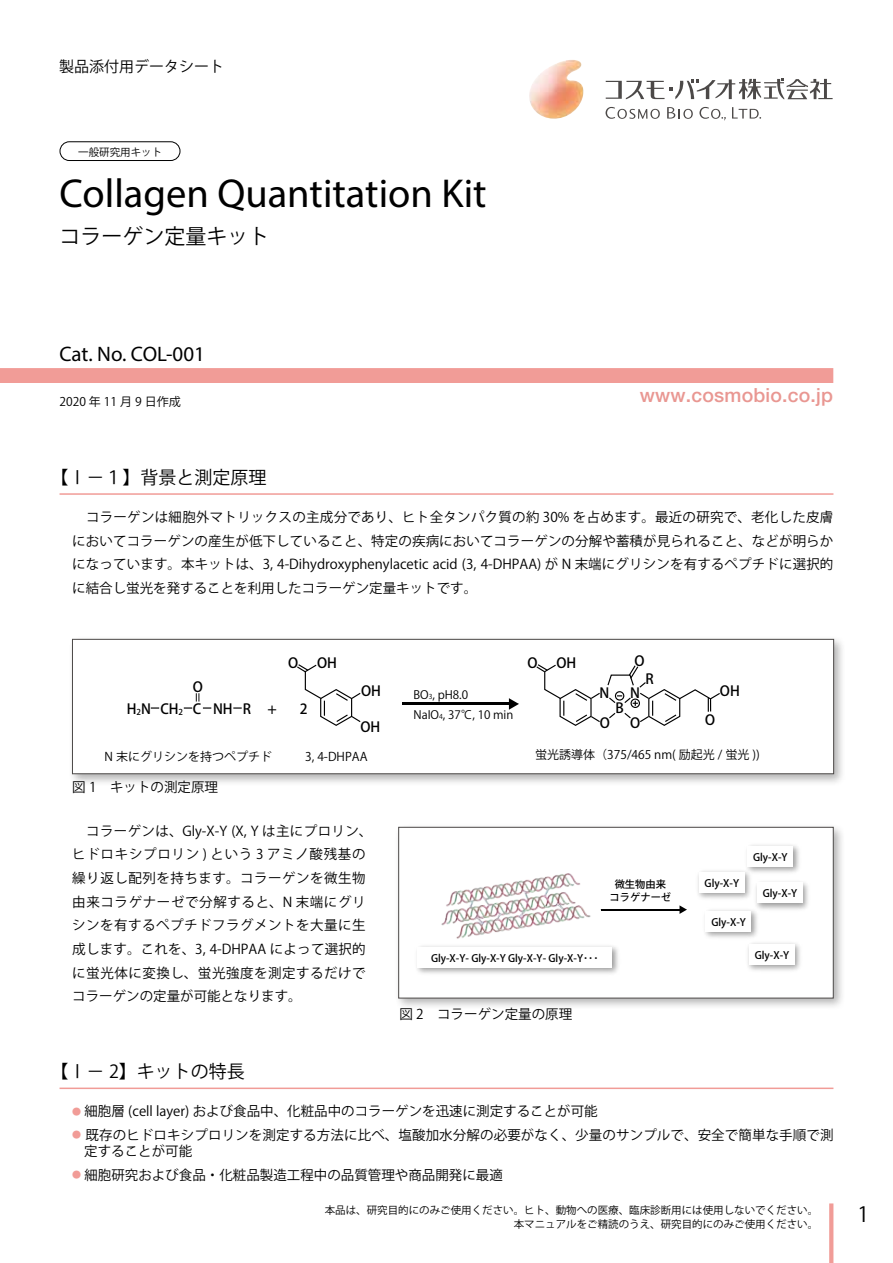
<style>
.page{position:relative;width:893px;height:1263px;background:#fff}
.page>*{position:absolute;margin:0;border:0;box-sizing:border-box;transform-origin:0 0}
.t1{font:40.5px "Myriad Pro";color:#000}
.t2{font:21px "Myriad Pro";color:#000}
.t3{font:21px "Koz Go Pr 6 N";color:#000}
.t4{font:500 19.5px "Helvetica Neue";letter-spacing:.01em;color:#e99792}
.t5{font:18px "Koz Go Pr 6 N";color:#000}
.t6{font:15px "Koz Go Pro";color:#000}
.t7{font:500 13.95px/30.2px "Koz Go Pro";color:#000}
.t8{font:13.5px/23.7px "Koz Go Pr 6 N";letter-spacing:.01em;color:#000;text-align:justify}
.t9{font:13.5px/23.7px "Koz Go Pr 6 N";letter-spacing:.04em;color:#000}
.t10{font:12px "Koz Go Pr 6 N";color:#000}
.t11{font:11.55px "Koz Go Pro";color:#000}
.t12{font:10.5px/13.5px "Koz Go Pro";color:#000;text-align:right}
.t13{font:500 10.35px/12.9px "Koz Go Pro";color:#000;text-align:center}
.s1{font-size:6.75px}
.s2{font-size:9px;color:#f19c97}
</style>
<div class="page">
<svg style="left:829px;top:1203px;width:4px;height:60px"></svg>
<div style="left:60px;top:142px;width:120px;height:19px;border:1px solid #000;border-radius:9px"></div>
<div style="left:0;top:368px;width:833px;height:15px;background:#f19c97"></div>
<img style="left:529px;top:60px;width:55px;height:59px">
<svg style="left:606px;top:79px;width:227px;height:21px"></svg>
<svg style="left:606px;top:107px;width:54px;height:12px"></svg>
<svg style="left:667px;top:107px;width:26px;height:12px"></svg>
<svg style="left:699px;top:107px;width:27px;height:13px"></svg>
<svg style="left:732px;top:107px;width:29px;height:12px"></svg>
<div style="left:68px;top:635px;width:778px;height:151px;background:#000;opacity:.3"></div>
<div style="left:72px;top:639px;width:762px;height:135px;background:#fff;border:1px solid #4c4948"></div>
<div style="left:394px;top:823px;width:452px;height:187px;background:#000;opacity:.3"></div>
<div style="left:398px;top:827px;width:435px;height:171px;background:#fff;border:1px solid #4c4948"></div>
<hr style="left:60px;top:493px;width:773px;height:2px;background:#f19c97">
<hr style="left:60px;top:1087px;width:773px;height:2px;background:#f19c97">
<svg style="left:151px;top:707px;width:8px;height:2px"></svg>
<svg style="left:184px;top:707px;width:8px;height:2px"></svg>
<svg style="left:203px;top:707px;width:8px;height:2px"></svg>
<svg style="left:233px;top:707px;width:9px;height:2px"></svg>
<svg style="left:196px;top:693px;width:3px;height:8px"></svg>
<svg style="left:297px;top:664px;width:64px;height:62px"></svg>
<hr style="left:402px;top:703px;width:109px;height:2px;background:#000">
<svg style="left:509px;top:698px;width:10px;height:12px"></svg>
<img style="left:441px;top:873px;width:150px;height:66px">
<img style="left:417px;top:946px;width:201px;height:28px">
<div style="left:418px;top:947px;width:194px;height:21px;background:#fff"></div>
<img style="left:698px;top:871px;width:52px;height:28px">
<div style="left:699px;top:872px;width:45px;height:20px;background:#fff"></div>
<img style="left:742px;top:845px;width:57px;height:32px">
<div style="left:747px;top:846px;width:46px;height:21px;background:#fff"></div>
<img style="left:756px;top:882px;width:52px;height:28px">
<div style="left:757px;top:883px;width:45px;height:20px;background:#fff"></div>
<img style="left:705px;top:906px;width:56px;height:32px">
<div style="left:706px;top:911px;width:45px;height:21px;background:#fff"></div>
<img style="left:748px;top:943px;width:52px;height:28px">
<div style="left:749px;top:944px;width:45px;height:20px;background:#fff"></div>
<hr style="left:601px;top:909px;width:80px;height:1px;background:#000">
<svg style="left:679px;top:905px;width:8px;height:9px"></svg>
<svg style="left:536px;top:664px;width:184px;height:62px"></svg>
<p class="t6" style="left:59px;top:57px;width:167px">製品添付用データシート</p>
<p class="t12" style="left:78px;top:145px;width:86px">一般研究用キット</p>
<h1 class="t1" style="left:60px;top:168px;width:429px">Collagen Quantitation Kit</h1>
<h2 class="t3" style="left:60px;top:224px;width:232px">コラーゲン定量キット　</h2>
<h2 class="t2" style="left:60px;top:341px;width:147px">Cat. No. COL-001</h2>
<p class="t10" style="left:60px;top:394px;width:123px">2020 年 11 月 9 日作成</p>
<h3 class="t5" style="left:51px;top:467px;width:217px">【Ⅰ－１】背景と測定原理</h3>
<h3 class="t4" style="left:640px;top:384px;width:195px">www.cosmobio.co.jp</h3>
<p class="t8" style="left:72px;top:506px;width:763px">　コラーゲンは細胞外マトリックスの主成分であり、ヒト全タンパク質の約 30% を占めます。最近の研究で、老化した皮膚においてコラーゲンの産生が低下していること、特定の疾病においてコラーゲンの分解や蓄積が見られること、などが明らかになっています。本キットは、3, 4-Dihydroxyphenylacetic acid (3, 4-DHPAA) が N 末端にグリシンを有するペプチドに選択的に結合し蛍光を発することを利用したコラーゲン定量キットです。</p>
<p class="t7" style="left:288px;top:649px;width:12px">O</p>
<p class="t7" style="left:317px;top:649px;width:21px">OH</p>
<p class="t7" style="left:527px;top:649px;width:12px">O</p>
<p class="t7" style="left:634px;top:646px;width:12px">O</p>
<p class="t7" style="left:556px;top:649px;width:21px">OH</p>
<p class="t7" style="left:193px;top:672px;width:12px">O</p>
<p class="t7" style="left:361px;top:676px;width:21px">OH</p>
<p class="t7" style="left:360px;top:712px;width:21px">OH</p>
<p class="t11" style="left:413px;top:687px;width:56px">BO<span class="s1">3</span>, pH8.0</p>
<p class="t7" style="left:127px;top:695px;width:152px">H<sub>2</sub>N CH<sub>2</sub> C NH R +</p>
<p class="t11" style="left:413px;top:707px;width:101px">NaIO<span class="s1">4</span>, 37℃, 10 min</p>
<p class="t7" style="left:300px;top:695px;width:9px">2</p>
<p class="t7" style="left:646px;top:664px;width:10px">R</p>
<p class="t7" style="left:599px;top:679px;width:11px">N</p>
<p class="t7" style="left:720px;top:676px;width:21px">OH</p>
<p class="t7" style="left:600px;top:709px;width:12px">O</p>
<p class="t7" style="left:630px;top:679px;width:12px">N<br>O</p>
<p class="t7" style="left:615px;top:693px;width:10px">B</p>
<p class="t10" style="left:105px;top:750px;width:169px">N 末にグリシンを持つペプチド</p>
<p class="t10" style="left:305px;top:750px;width:64px">3, 4-DHPAA</p>
<p class="t10" style="left:535px;top:748px;width:226px">蛍光誘導体（375/465 nm( 励起光 / 蛍光 ))</p>
<p class="t8" style="left:72px;top:776px;width:147px">図 1　キットの測定原理</p>
<p class="t9" style="left:72px;top:819px;width:302px">　コラーゲンは、Gly-X-Y (X, Y は主にプロリン、ヒドロキシプロリン ) という 3 アミノ酸残基の繰り返し配列を持ちます。コラーゲンを微生物由来コラゲナーゼで分解すると、N 末端にグリシンを有するペプチドフラグメントを大量に生成します。これを、3, 4-DHPAA によって選択的に蛍光体に変換し、蛍光強度を測定するだけでコラーゲンの定量が可能となります。</p>
<h3 class="t5" style="left:51px;top:1061px;width:196px">【Ⅰ－ 2】キットの特長</h3>
<p class="t13" style="left:610px;top:878px;width:63px">微生物由来コラゲナーゼ</p>
<p class="t13" style="left:431px;top:952px;width:169px">Gly-X-Y- Gly-X-Y Gly-X-Y- Gly-X-Y･･･</p>
<p class="t8" style="left:399px;top:1003px;width:174px">図 2　コラーゲン定量の原理</p>
<p class="t13" style="left:705px;top:877px;width:36px">Gly-X-Y</p>
<p class="t13" style="left:753px;top:851px;width:36px">Gly-X-Y</p>
<p class="t13" style="left:763px;top:888px;width:36px">Gly-X-Y</p>
<p class="t13" style="left:711px;top:916px;width:36px">Gly-X-Y</p>
<p class="t13" style="left:755px;top:949px;width:36px">Gly-X-Y</p>
<p class="t8" style="left:72px;top:1100px;width:527px"><span class="s2">●</span> 細胞層 (cell layer) および食品中、化粧品中のコラーゲンを迅速に測定することが可能</p>
<p class="t8" style="left:84px;top:1127px;width:751px;line-height:16.5px;text-indent:-12px"><span class="s2">●</span> 既存のヒドロキシプロリンを測定する方法に比べ、塩酸加水分解の必要がなく、少量のサンプルで、安全で簡単な手順で測定することが可能</p>
<p class="t8" style="left:72px;top:1163px;width:432px"><span class="s2">●</span> 細胞研究および食品・化粧品製造工程中の品質管理や商品開発に最適</p>
<p class="t12" style="left:325px;top:1204px;width:495px">本品は、研究目的にのみご使用ください。ヒト、動物への医療、臨床診断用には使用しないでください。本マニュアルをご精読のうえ、研究目的にのみご使用ください。</p>
<h2 class="t3" style="left:857px;top:1202px;width:13px">1</h2>
</div>
